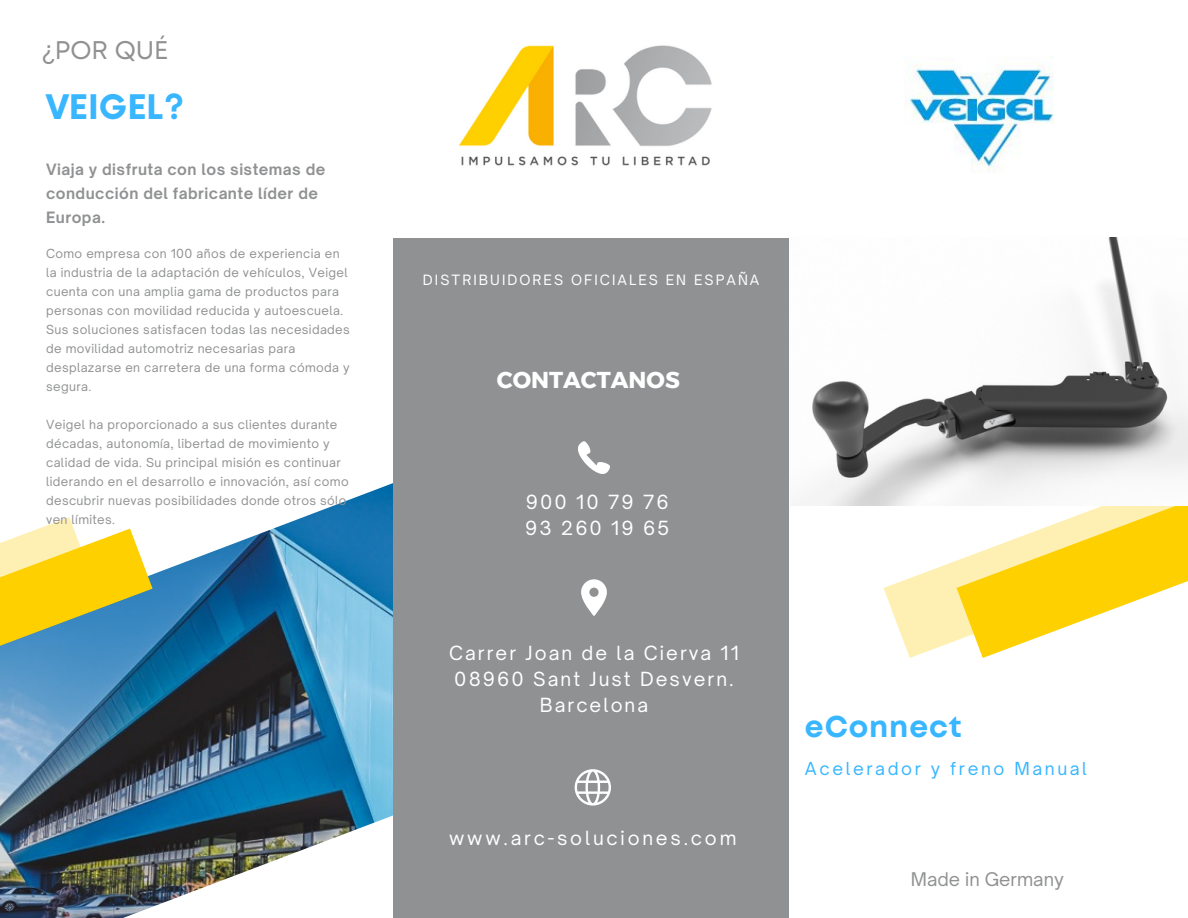
<style>
.page{position:relative;width:1188px;height:918px;background:#fff}
.page>*{position:absolute;margin:0;border:0;box-sizing:border-box;transform-origin:0 0}
.t1{font:700 33px "Now";color:#38b6ff}
.t2{font:700 30px "Mont";letter-spacing:.03em;color:#38b6ff}
.t3{font:25.5px "Mont";color:#909192}
.t4{font:22.95px "Kief Montaser Bold";color:#fff}
.t5{font:18.75px/25.8px "Open Sauce One";letter-spacing:.11em;color:#fff;text-align:center}
.t6{font:18.75px "Open Sauce One";letter-spacing:.15em;color:#fff}
.t7{font:18px "Open Sauce One";color:#909192}
.t8{font:17.1px "Open Sauce One";letter-spacing:.15em;color:#38b6ff}
.t9{font:700 15px/23.7px "Open Sauce One";letter-spacing:.03em;color:#909192}
.t10{font:13.65px "Open Sauce One";letter-spacing:.15em;color:#fff}
.t11{font:12px/19px "Open Sauce One";letter-spacing:.03em;color:#909192}
</style>
<div class="page">
<img style="left:0;top:483px;width:417px;height:435px">
<svg style="left:0;top:483px;width:224px;height:269px"></svg>
<svg style="left:0;top:505px;width:123px;height:185px"></svg>
<div style="left:393px;top:0;width:396px;height:917px;background:#909192"></div>
<svg style="left:578px;top:441px;width:32px;height:33px"></svg>
<svg style="left:581px;top:579px;width:26px;height:37px"></svg>
<svg style="left:575px;top:769px;width:36px;height:36px"></svg>
<img style="left:905px;top:57px;width:149px;height:116px">
<img style="left:393px;top:0;width:396px;height:237px">
<svg style="left:873px;top:505px;width:315px;height:153px"></svg>
<img style="left:799px;top:237px;width:389px;height:268px">
<p class="t3" style="left:42px;top:40px;width:128px">¿POR QUÉ</p>
<p class="t1" style="left:46px;top:89px;width:140px">VEIGEL?</p>
<p class="t9" style="left:46px;top:158px;width:281px">Viaja y disfruta con los sistemas de conducción del fabricante líder de<br>Europa.</p>
<p class="t11" style="left:46px;top:244px;width:305px">Como empresa con 100 años de experiencia en la industria de la adaptación de vehículos, Veigel cuenta con una amplia gama de productos para personas con movilidad reducida y autoescuela.<br>Sus soluciones satisfacen todas las necesidades de movilidad automotriz necesarias para desplazarse en carretera de una forma cómoda y segura.</p>
<p class="t11" style="left:46px;top:415px;width:304px">Veigel ha proporcionado a sus clientes durante décadas, autonomía, libertad de movimiento y calidad de vida. Su principal misión es continuar liderando en el desarrollo e innovación, así como descubrir nuevas posibilidades donde otros sólo ven límites.</p>
<p class="t10" style="left:423px;top:271px;width:338px">DISTRIBUIDORES OFICIALES EN ESPAÑA</p>
<p class="t4" style="left:497px;top:366px;width:185px">CONTACTANOS</p>
<p class="t5" style="left:526px;top:489px;width:144px">900 10 79 76</p>
<p class="t5" style="left:525px;top:515px;width:146px">93 260 19 65</p>
<p class="t5" style="left:449px;top:640px;width:291px">Carrer Joan de la Cierva 11<br>08960 Sant Just Desvern.<br>Barcelona</p>
<p class="t6" style="left:449px;top:826px;width:289px">www.arc-soluciones.com</p>
<p class="t2" style="left:805px;top:715px;width:158px">eConnect</p>
<p class="t8" style="left:805px;top:758px;width:284px">Acelerador y freno Manual</p>
<p class="t7" style="left:911px;top:868px;width:155px">Made in Germany</p>
</div>
